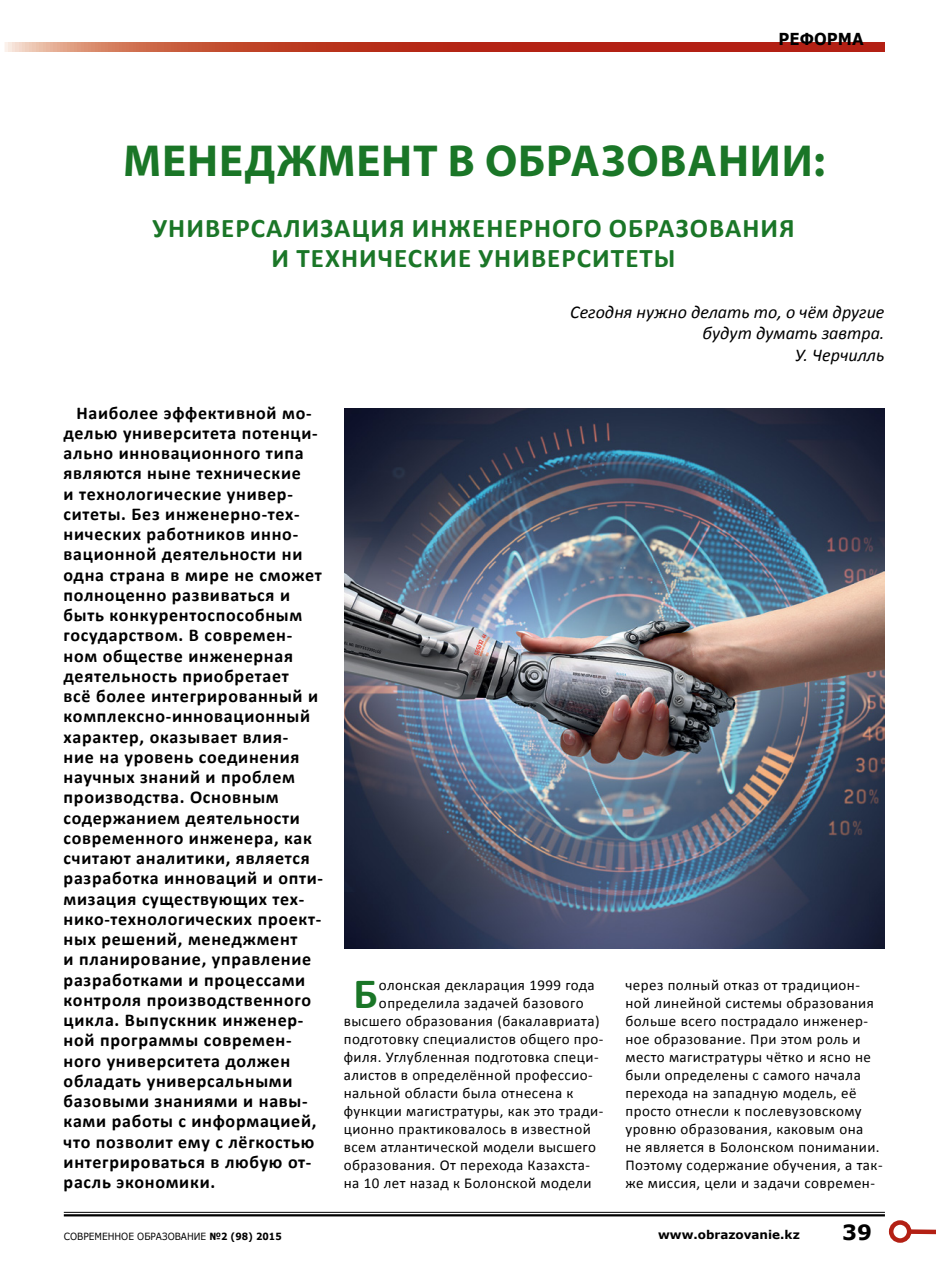
<style>
.page{position:relative;width:936px;height:1263px;background:#fff}
.page>*{position:absolute;margin:0;border:0;box-sizing:border-box;transform-origin:0 0}
.t1{font:700 45px "Myriad Pro";letter-spacing:.02em;color:#1a7627}
.t2{font:700 43.35px "Calibri";color:#1a7627}
.t3{font:700 27px/30px "Calibri";letter-spacing:.04em;color:#1a7627;text-align:center}
.t4{font:700 21px "Verdana";color:#000}
.t5{font:700 18px/20.2px "Calibri";letter-spacing:.04em;color:#000}
.t6{font:italic 18px/21.6px "Calibri";color:#000;text-align:right}
.t7{font:700 16.5px "Verdana";color:#000;scale:.91 1}
.t8{font:15px/18px "Calibri";letter-spacing:.03em;color:#000}
.t9{font:700 12px "Verdana";color:#000}
.t10{font:9.9px "Verdana";color:#000;scale:.91 1}
.s1{font-weight:700}
</style>
<div class="page">
<img style="left:344px;top:409px;width:540px;height:539px">
<hr style="left:64px;top:1212px;width:820px;height:1px;background:#000">
<hr style="left:64px;top:1214px;width:820px;height:2px;background:#000">
<svg style="left:5px;top:43px;width:879px;height:8px;background:#bd3f2c"></svg>
<div style="left:909px;top:1229px;width:26px;height:5px;background:#b32014"></div>
<div style="left:888px;top:1220px;width:23px;height:23px;border:4px solid #b32014;border-radius:50%"></div>
<p class="t7" style="left:778px;top:27px;width:95px">РЕФОРМА</p>
<h1 class="t1" style="left:123px;top:132px;width:703px">МЕНЕДЖМЕНТ В ОБРАЗОВАНИИ:</h1>
<h3 class="t3" style="left:152px;top:213px;width:643px">УНИВЕРСАЛИЗАЦИЯ ИНЖЕНЕРНОГО ОБРАЗОВАНИЯ<br>И ТЕХНИЧЕСКИЕ УНИВЕРСИТЕТЫ</h3>
<p class="t6" style="left:570px;top:300px;width:316px">Сегодня нужно делать то, о чём другие будут думать завтра.<br>У. Черчилль</p>
<p class="t5" style="left:64px;top:402px;width:261px;text-indent:13px">Наиболее эффективной мо&shy;делью университета потенци&shy;ально инновационного типа являются ныне технические<br>и технологические универ&shy;ситеты. Без инженерно-тех&shy;нических работников инно&shy;вационной деятельности ни одна страна в мире не сможет полноценно развиваться и быть конкурентоспособным государством. В современ&shy;ном обществе инженерная деятельность приобретает<br>всё более интегрированный и комплексно-инновационный характер, оказывает влия&shy;ние на уровень соединения научных знаний и проблем производства. Основным содержанием деятельности современного инженера, как считают аналитики, является разработка инноваций и опти&shy;мизация существующих тех&shy;нико-технологических проект&shy;ных решений, менеджмент<br>и планирование, управление разработками и процессами контроля производственного цикла. Выпускник инженер&shy;ной программы современ&shy;ного университета должен обладать универсальными базовыми знаниями и навы&shy;ками работы с информацией, что позволит ему с лёгкостью интегрироваться в любую от&shy;расль экономики.</p>
<h2 class="t2" style="left:353px;top:966px;width:26px">Б</h2>
<p class="t8" style="left:379px;top:976px;width:217px">олонская декларация 1999 года</p>
<p class="t8" style="left:379px;top:994px;width:206px">определила задачей базового</p>
<p class="t8" style="left:344px;top:1012px;width:257px">высшего образования (бакалавриата)</p>
<p class="t8" style="left:344px;top:1030px;width:261px">подготовку специалистов общего про-</p>
<p class="t8" style="left:344px;top:1048px;width:256px">филя. Углубленная подготовка специ-</p>
<p class="t8" style="left:344px;top:1066px;width:250px">алистов в определённой профессио-</p>
<p class="t8" style="left:344px;top:1084px;width:231px">нальной области была отнесена к</p>
<p class="t8" style="left:344px;top:1102px;width:261px">функции магистратуры, как это тради-</p>
<p class="t8" style="left:344px;top:1120px;width:248px">ционно практиковалось в известной</p>
<p class="t8" style="left:344px;top:1138px;width:254px">всем атлантической модели высшего</p>
<p class="t8" style="left:344px;top:1156px;width:248px">образования. От перехода Казахста-</p>
<p class="t8" style="left:344px;top:1174px;width:249px">на 10 лет назад к Болонской модели</p>
<p class="t8" style="left:625px;top:976px;width:259px">через полный отказ от традицион&shy;ной линейной системы образования больше всего пострадало инженер&shy;ное образование. При этом роль и место магистратуры чётко и ясно не были определены с самого начала перехода на западную модель, её просто отнесли к послевузовскому уровню образования, каковым она не является в Болонском понимании.<br>Поэтому содержание обучения, а так&shy;же миссия, цели и задачи современ-</p>
<p class="t10" style="left:64px;top:1229px;width:241px">СОВРЕМЕННОЕ ОБРАЗОВАНИЕ <span class="s1">№2 (98) 2015</span></p>
<p class="t9" style="left:658px;top:1226px;width:143px">www.obrazovanie.kz</p>
<p class="t4" style="left:842px;top:1217px;width:31px">39</p>
</div>
